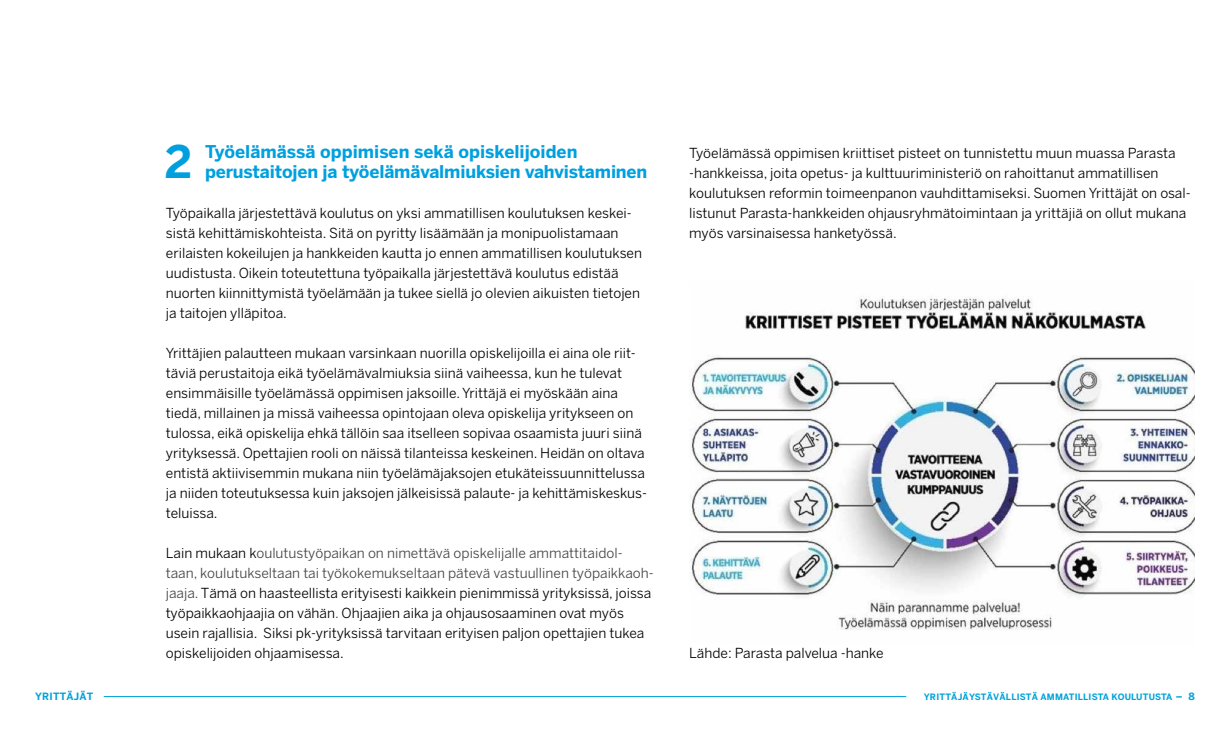
<style>
.page{position:relative;width:1230px;height:735px;background:#fff}
.page>*{position:absolute;margin:0;border:0;box-sizing:border-box;transform-origin:0 0}
.t1{font:700 44.5px "Benton Sans";color:#00a0df}
.t2{font:700 17.5px/20px "Benton Sans";letter-spacing:-.01em;color:#00a0df}
.t3{font:13.75px/20px "Benton Sans";color:#000}
.t4{font:700 10px "Benton Sans";letter-spacing:.025em;color:#00a3da}
.t5{font:700 8.75px "Benton Sans";letter-spacing:.025em;color:#00a3da}
.s1{color:#444}
.s2{font-size:10px}
</style>
<div class="page">
<hr style="left:104px;top:696px;width:802px;height:1px;background:#00a3da">
<img style="left:689px;top:297px;width:506px;height:333px">
<h1 class="t1" style="left:165px;top:135px;width:29px">2</h1>
<p class="t2" style="left:205px;top:141px;width:444px">Työelämässä oppimisen sekä opiskelijoiden perustaitojen ja työelämävalmiuksien vahvistaminen</p>
<p class="t3" style="left:166px;top:202px;width:478px">Työpaikalla järjestettävä koulutus on yksi ammatillisen koulutuksen keskei&shy;sistä kehittämiskohteista. Sitä on pyritty lisäämään ja monipuolistamaan erilaisten kokeilujen ja hankkeiden kautta jo ennen ammatillisen koulutuksen uudistusta. Oikein toteutettuna työpaikalla järjestettävä koulutus edistää nuorten kiinnittymistä työelämään ja tukee siellä jo olevien aikuisten tietojen ja taitojen ylläpitoa.</p>
<p class="t3" style="left:166px;top:342px;width:483px">Yrittäjien palautteen mukaan varsinkaan nuorilla opiskelijoilla ei aina ole riit&shy;täviä perustaitoja eikä työelämävalmiuksia siinä vaiheessa, kun he tulevat ensimmäisille työelämässä oppimisen jaksoille. Yrittäjä ei myöskään aina tiedä, millainen ja missä vaiheessa opintojaan oleva opiskelija yritykseen on tulossa, eikä opiskelija ehkä tällöin saa itselleen sopivaa osaamista juuri siinä yrityksessä. Opettajien rooli on näissä tilanteissa keskeinen. Heidän on oltava entistä aktiivisemmin mukana niin työelämäjaksojen etukäteissuunnittelussa ja niiden toteutuksessa kuin jaksojen jälkeisissä palaute- ja kehittämiskeskus&shy;teluissa.</p>
<p class="t3" style="left:166px;top:542px;width:489px">Lain mukaan k<span class="s1">oulutustyöpaikan on nimettävä opiskelijalle ammattitaidol&shy;taan, koulutukseltaan tai työkokemukseltaan pätevä vastuullinen työpaikkaoh&shy;jaaja.</span> Tämä on haasteellista erityisesti kaikkein pienimmissä yrityksissä, joissa työpaikkaohjaajia on vähän<span class="s1">.</span> Ohjaajien aika ja ohjausosaaminen ovat myös usein rajallisia. Siksi pk-yrityksissä tarvitaan erityisen paljon opettajien tukea opiskelijoiden ohjaamisessa.</p>
<p class="t3" style="left:689px;top:142px;width:503px">Työelämässä oppimisen kriittiset pisteet on tunnistettu muun muassa Parasta -hankkeissa, joita opetus- ja kulttuuriministeriö on rahoittanut ammatillisen koulutuksen reformin toimeenpanon vauhdittamiseksi. Suomen Yrittäjät on osal&shy;listunut Parasta-hankkeiden ohjausryhmätoimintaan ja yrittäjiä on ollut mukana myös varsinaisessa hanketyössä.</p>
<p class="t3" style="left:689px;top:642px;width:196px">Lähde: Parasta palvelua -hanke</p>
<p class="t4" style="left:35px;top:690px;width:60px">YRITTÄJÄT</p>
<p class="t5" style="left:924px;top:692px;width:273px">YRITTÄJÄYSTÄVÄLLISTÄ AMMATILLISTA KOULUTUSTA <span class="s2">– 8</span></p>
</div>
